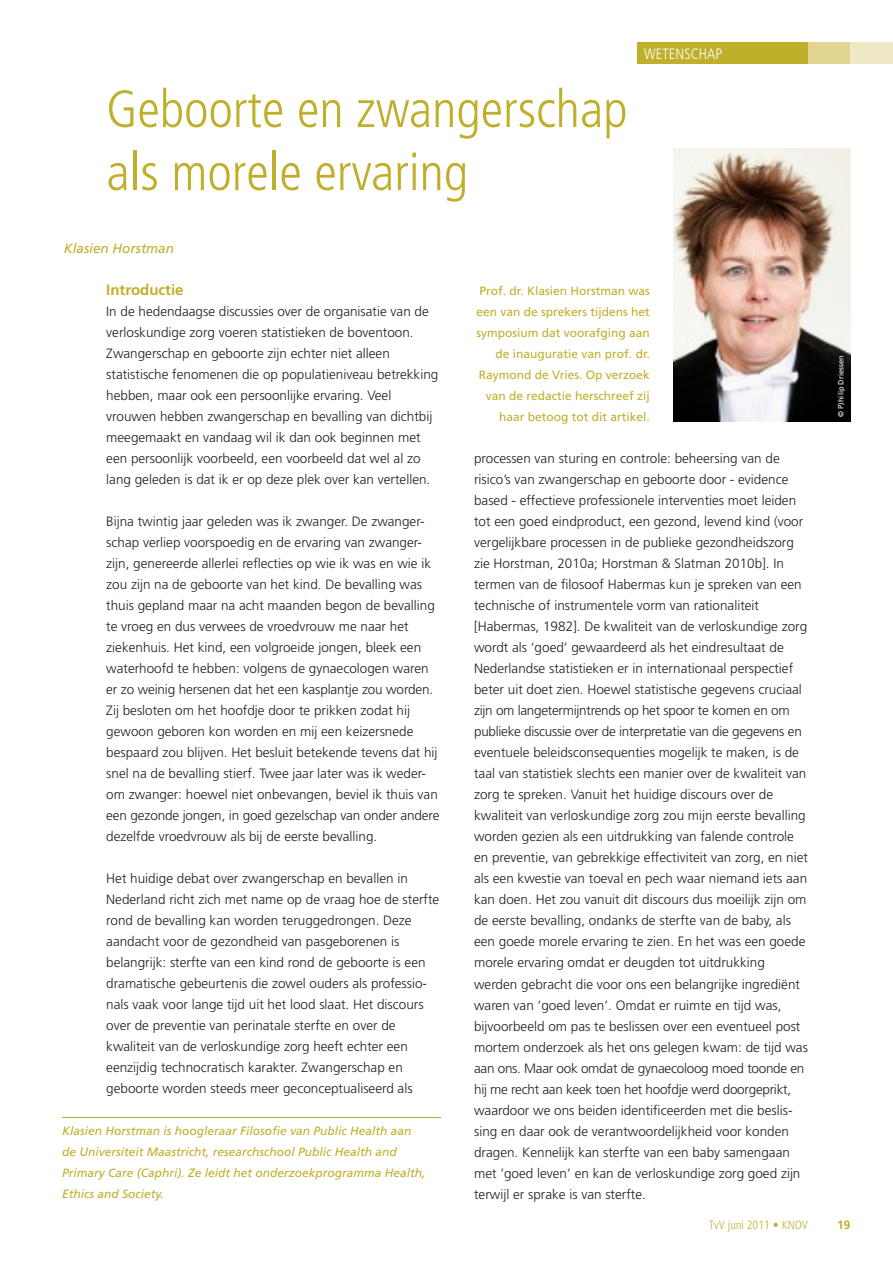
<style>
.page{position:relative;width:893px;height:1263px;background:#fff}
.page>*{position:absolute;margin:0;border:0;box-sizing:border-box;transform-origin:0 0}
.t1{font:300 condensed 52.5px/63px "Frutiger";color:#bfaf2b}
.t2{font:700 15px "Frutiger";color:#bfaf2b}
.t3{font:300 condensed 15px "Frutiger";color:#fff}
.t4{font:300 13.5px/21px "Frutiger";color:#231f20}
.t5{font:italic 13.5px "Frutiger";color:#bfaf2b}
.t6{font:italic 12px/21px "Frutiger";color:#bfaf2b}
.t7{font:12px/21px "Frutiger";color:#bfaf2b;text-align:right}
.t8{font:300 condensed 12px "Frutiger";color:#bfaf2b}
.t9{font:700 12px "Frutiger";color:#bfaf2b}
.t10{font:7.5px "Frutiger";color:#fff}
</style>
<div class="page">
<div style="left:808px;top:43px;width:85px;height:21px;background:#e0d591"></div>
<div style="left:850px;top:43px;width:43px;height:21px;background:#eee9c4"></div>
<div style="left:638px;top:43px;width:170px;height:21px;background:#bfaf2b"></div>
<hr style="left:62px;top:1118px;width:378px;height:1px;background:#bfaf2b">
<img style="left:674px;top:148px;width:176px;height:273px">
<h1 class="t1" style="left:106px;top:78px;width:523px">Geboorte en zwangerschap als morele ervaring</h1>
<p class="t5" style="left:64px;top:240px;width:112px">Klasien Horstman</p>
<p class="t3" style="left:644px;top:45px;width:80px">WETENSCHAP</p>
<p class="t2" style="left:106px;top:281px;width:79px">introductie</p>
<p class="t4" style="left:106px;top:301px;width:334px">In de hedendaagse discussies over de organisatie van de verloskundige zorg voeren statistieken de boventoon.<br>Zwangerschap en geboorte zijn echter niet alleen statistische fenomenen die op populatieniveau betrekking hebben, maar ook een persoonlijke ervaring. Veel vrouwen hebben zwangerschap en bevalling van dichtbij meegemaakt en vandaag wil ik dan ook beginnen met een persoonlijk voorbeeld, een voorbeeld dat wel al zo lang geleden is dat ik er op deze plek over kan vertellen.</p>
<p class="t4" style="left:106px;top:511px;width:335px">Bijna twintig jaar geleden was ik zwanger. De zwanger&shy;schap verliep voorspoedig en de ervaring van zwanger&shy;zijn, genereerde allerlei reflecties op wie ik was en wie ik zou zijn na de geboorte van het kind. De bevalling was thuis gepland maar na acht maanden begon de bevalling te vroeg en dus verwees de vroedvrouw me naar het ziekenhuis. Het kind, een volgroeide jongen, bleek een waterhoofd te hebben: volgens de gynaecologen waren er zo weinig hersenen dat het een kasplantje zou worden.<br>Zij besloten om het hoofdje door te prikken zodat hij gewoon geboren kon worden en mij een keizersnede bespaard zou blijven. Het besluit betekende tevens dat hij snel na de bevalling stierf. Twee jaar later was ik weder&shy;om zwanger: hoewel niet onbevangen, beviel ik thuis van een gezonde jongen, in goed gezelschap van onder andere dezelfde vroedvrouw als bij de eerste bevalling.</p>
<p class="t4" style="left:106px;top:868px;width:335px">Het huidige debat over zwangerschap en bevallen in Nederland richt zich met name op de vraag hoe de sterfte rond de bevalling kan worden teruggedrongen. Deze aandacht voor de gezondheid van pasgeborenen is belangrijk: sterfte van een kind rond de geboorte is een dramatische gebeurtenis die zowel ouders als professio&shy;nals vaak voor lange tijd uit het lood slaat. Het discours over de preventie van perinatale sterfte en over de kwaliteit van de verloskundige zorg heeft echter een eenzijdig technocratisch karakter. Zwangerschap en geboorte worden steeds meer geconceptualiseerd als</p>
<p class="t6" style="left:62px;top:1120px;width:365px">Klasien Horstman is hoogleraar Filosofie van Public Health aan de Universiteit Maastricht, researchschool Public Health and Primary Care (Caphri). Ze leidt het onderzoekprogramma Health, Ethics and Society.</p>
<p class="t7" style="left:476px;top:280px;width:175px">Prof. dr. Klasien Horstman was een van de sprekers tijdens het symposium dat voorafging aan de inauguratie van prof. dr.<br>Raymond de Vries. Op verzoek van de redactie herschreef zij haar betoog tot dit artikel.</p>
<p class="t4" style="left:474px;top:448px;width:335px">processen van sturing en controle: beheersing van de risico’s van zwangerschap en geboorte door - evidence based - effectieve professionele interventies moet leiden tot een goed eindproduct, een gezond, levend kind (voor vergelijkbare processen in de publieke gezondheidszorg zie Horstman, 2010a; Horstman &amp; Slatman 2010b]. In termen van de filosoof Habermas kun je spreken van een technische of instrumentele vorm van rationaliteit [Habermas, 1982]. De kwaliteit van de verloskundige zorg wordt als ‘goed’ gewaardeerd als het eindresultaat de Nederlandse statistieken er in internationaal perspectief beter uit doet zien. Hoewel statistische gegevens cruciaal zijn om langetermijntrends op het spoor te komen en om publieke discussie over de interpretatie van die gegevens en eventuele beleidsconsequenties mogelijk te maken, is de taal van statistiek slechts een manier over de kwaliteit van zorg te spreken. Vanuit het huidige discours over de kwaliteit van verloskundige zorg zou mijn eerste bevalling worden gezien als een uitdrukking van falende controle en preventie, van gebrekkige effectiviteit van zorg, en niet als een kwestie van toeval en pech waar niemand iets aan kan doen. Het zou vanuit dit discours dus moeilijk zijn om de eerste bevalling, ondanks de sterfte van de baby, als een goede morele ervaring te zien. En het was een goede morele ervaring omdat er deugden tot uitdrukking werden gebracht die voor ons een belangrijke ingrediënt waren van ‘goed leven’. Omdat er ruimte en tijd was, bijvoorbeeld om pas te beslissen over een eventueel post mortem onderzoek als het ons gelegen kwam: de tijd was aan ons. Maar ook omdat de gynaecoloog moed toonde en hij me recht aan keek toen het hoofdje werd doorgeprikt, waardoor we ons beiden identificeerden met die beslis&shy;sing en daar ook de verantwoordelijkheid voor konden dragen. Kennelijk kan sterfte van een baby samengaan met ’goed leven’ en kan de verloskundige zorg goed zijn terwijl er sprake is van sterfte.</p>
<p class="t10" style="left:836px;top:417px;width:63px;rotate:-90deg">© P)hilip Driessen</p>
<p class="t8" style="left:709px;top:1218px;width:100px">TvV juni 2011 • KNOV</p>
<p class="t9" style="left:837px;top:1218px;width:15px">19</p>
</div>
